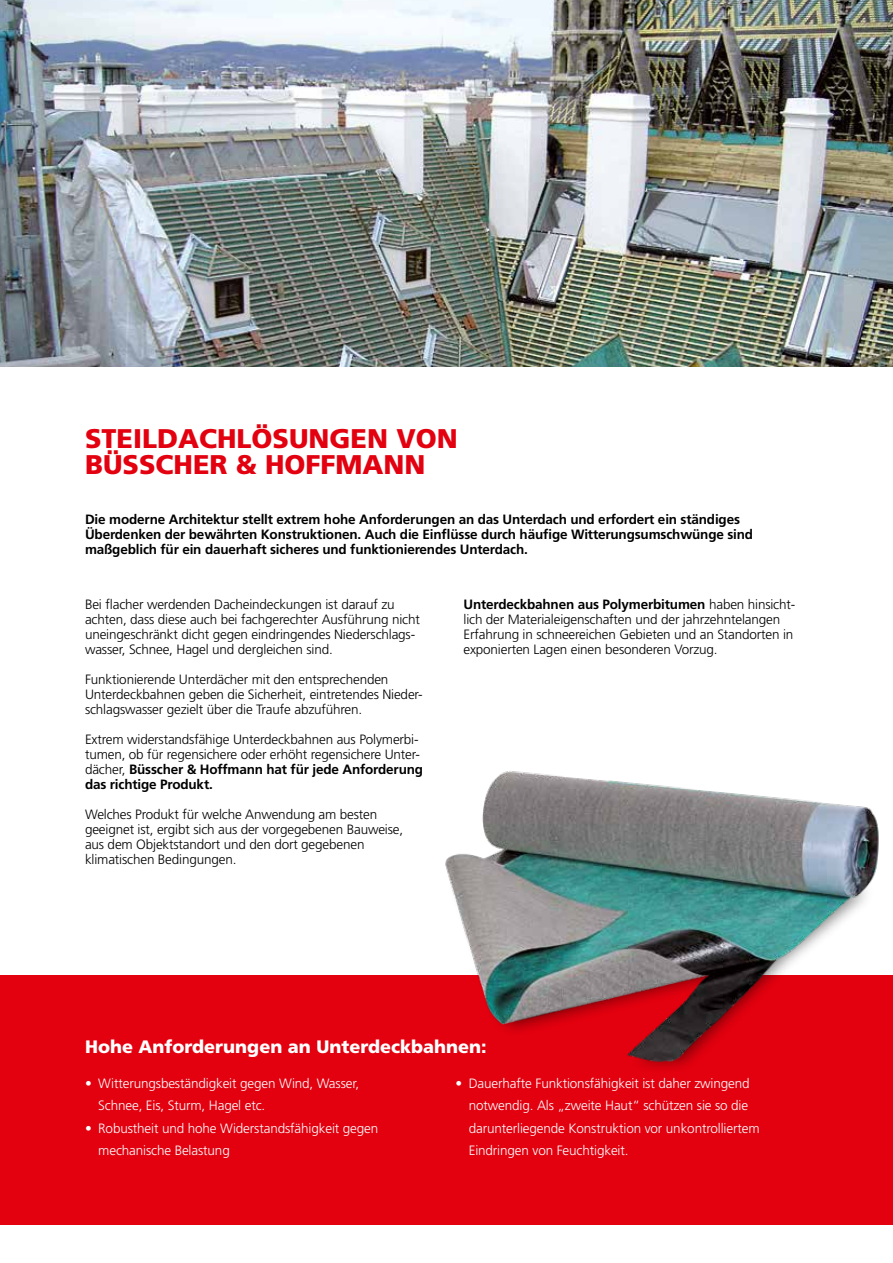
<style>
.page{position:relative;width:893px;height:1263px;background:#fff}
.page>*{position:absolute;margin:0;border:0;box-sizing:border-box;transform-origin:0 0}
.t1{font:900 27px/26px "Frutiger LT Pro";color:#e3000f}
.t2{font:900 18px "Frutiger LT Pro";color:#fff}
.t3{font:300 13.5px/15px "Frutiger LT Pro";letter-spacing:-.01em;color:#000}
.t4{font:300 13.5px/22.5px "Frutiger LT Pro";letter-spacing:-.01em;color:#fff}
.t5{font:700 13.5px/15px "Frutiger LT Pro";letter-spacing:-.01em;color:#000}
.s1{font-weight:700}
</style>
<div class="page">
<img style="left:0;top:0;width:893px;height:367px">
<div style="left:0;top:975px;width:893px;height:250px;background:#e3000f"></div>
<img style="left:445px;top:771px;width:434px;height:298px">
<h1 class="t1" style="left:85px;top:425px;width:374px">STEILDACHLÖSUNGEN VON<br>BÜSSCHER &amp; HOFFMANN</h1>
<p class="t5" style="left:85px;top:512px;width:670px">Die moderne Architektur stellt extrem hohe Anforderungen an das Unterdach und erfordert ein ständiges<br>Überdenken der bewährten Konstruktionen. Auch die Einflüsse durch häufige Witterungsumschwünge sind maßgeblich für ein dauerhaft sicheres und funktionierendes Unterdach.</p>
<p class="t3" style="left:85px;top:596px;width:336px">Bei flacher werdenden Dacheindeckungen ist darauf zu achten, dass diese auch bei fachgerechter Ausführung nicht uneingeschränkt dicht gegen eindringendes Niederschlags&shy;wasser, Schnee, Hagel und dergleichen sind.</p>
<p class="t3" style="left:85px;top:671px;width:339px">Funktionierende Unterdächer mit den entsprechenden<br>Unterdeckbahnen geben die Sicherheit, eintretendes Nieder&shy;schlagswasser gezielt über die Traufe abzuführen.</p>
<p class="t3" style="left:85px;top:731px;width:340px">Extrem widerstandsfähige Unterdeckbahnen aus Polymerbi&shy;tumen, ob für regensichere oder erhöht regensichere Unter&shy;dächer, <span class="s1">Büsscher &amp; Hoffmann hat für jede Anforderung das richtige Produkt.</span></p>
<p class="t3" style="left:85px;top:806px;width:320px">Welches Produkt für welche Anwendung am besten geeignet ist, ergibt sich aus der vorgegebenen Bauweise, aus dem Objektstandort und den dort gegebenen klimatischen Bedingungen.</p>
<p class="t3" style="left:463px;top:596px;width:333px"><span class="s1">Unterdeckbahnen aus Polymerbitumen</span> haben hinsicht&shy;lich der Materialeigenschaften und der jahrzehntelangen Erfahrung in schneereichen Gebieten und an Standorten in exponierten Lagen einen besonderen Vorzug.</p>
<h2 class="t2" style="left:85px;top:1035px;width:403px">Hohe Anforderungen an Unterdeckbahnen:</h2>
<p class="t4" style="left:98px;top:1072px;width:263px;text-indent:-13px">• Witterungsbeständigkeit gegen Wind, Wasser,<br>Schnee, Eis, Sturm, Hagel etc.</p>
<p class="t4" style="left:98px;top:1117px;width:282px;text-indent:-13px">• Robustheit und hohe Widerstandsfähigkeit gegen mechanische Belastung</p>
<p class="t4" style="left:469px;top:1072px;width:292px;text-indent:-13px">• Dauerhafte Funktionsfähigkeit ist daher zwingend notwendig. Als „zweite Haut“ schützen sie so die darunterliegende Konstruktion vor unkontrolliertem Eindringen von Feuchtigkeit.</p>
</div>
